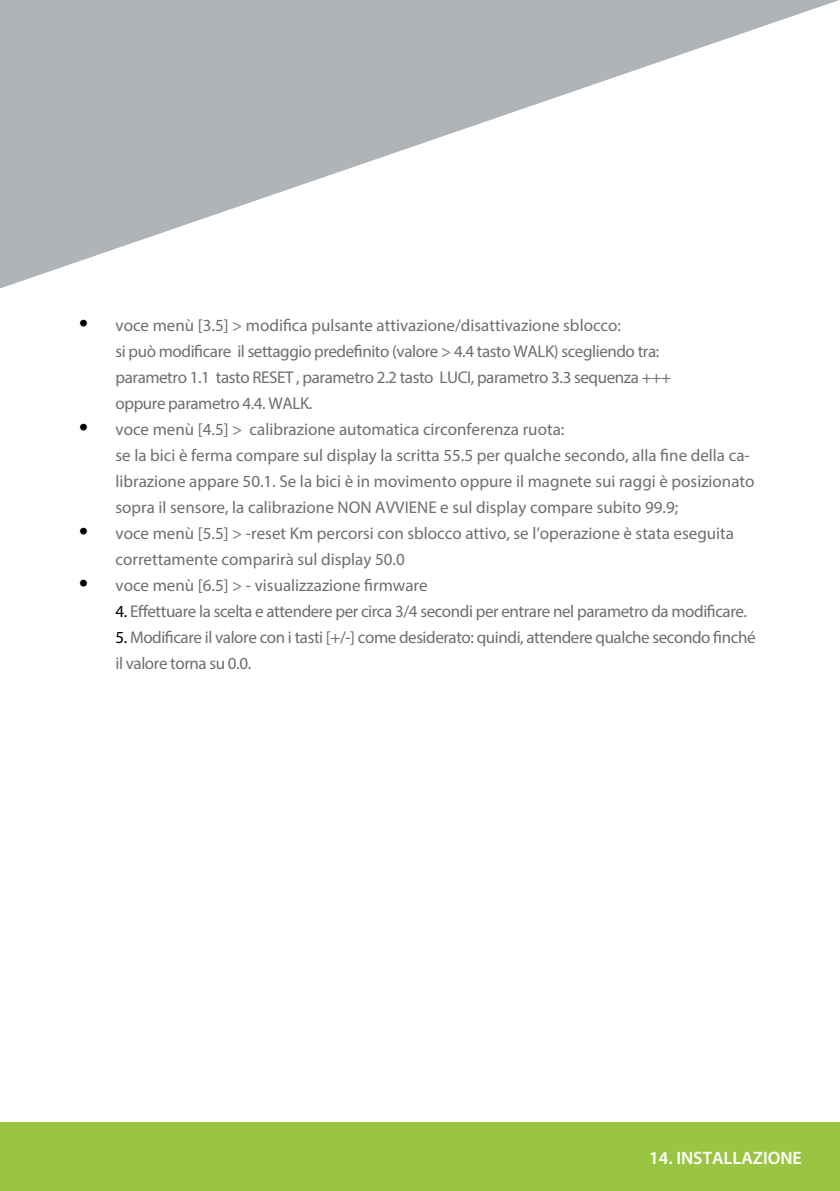
<style>
.page{position:relative;width:840px;height:1191px;background:#fff}
.page>*{position:absolute;margin:0;border:0;box-sizing:border-box;transform-origin:0 0}
.t1{font:600 18px "Myriad Pro";color:#fff}
.t2{font:17px/26px "Myriad Pro";color:#6d6e71}
.t3{font:17px/26px "Myriad Pro";letter-spacing:-.025em;color:#6d6e71}
.s1{font-family:"Times";font-size:24px;color:#000}
.s2{color:#000}
</style>
<div class="page">
<div style="left:0;top:1122px;width:839px;height:69px;background:#99c542"></div>
<svg style="left:0;top:0;width:839px;height:289px"></svg>
<p class="t3" style="left:115px;top:312px;width:557px;text-indent:-36px"><span class="s1">•</span> voce menù [3.5] &gt; modifica pulsante attivazione/disattivazione sblocco:<br>si può modificare il settaggio predefinito (valore &gt; 4.4 tasto WALK) scegliendo tra: parametro 1.1 tasto RESET , parametro 2.2 tasto LUCI, parametro 3.3 sequenza +++ oppure parametro 4.4. WALK.</p>
<p class="t2" style="left:115px;top:416px;width:640px;text-indent:-36px"><span class="s1">•</span> voce menù [4.5] &gt; calibrazione automatica circonferenza ruota:<br>se la bici è ferma compare sul display la scritta 55.5 per qualche secondo, alla fine della ca&shy;librazione appare 50.1. Se la bici è in movimento oppure il magnete sui raggi è posizionato sopra il sensore, la calibrazione NON AVVIENE e sul display compare subito 99.9;</p>
<p class="t2" style="left:115px;top:520px;width:619px;text-indent:-36px"><span class="s1">•</span> voce menù [5.5] &gt; -reset Km percorsi con sblocco attivo, se l’operazione è stata eseguita correttamente comparirà sul display 50.0</p>
<p class="t2" style="left:79px;top:572px;width:349px"><span class="s1">•</span> voce menù [6.5] &gt; - visualizzazione firmware</p>
<p class="t3" style="left:115px;top:598px;width:632px"><span class="s2">4.</span> Effettuare la scelta e attendere per circa 3/4 secondi per entrare nel parametro da modificare.</p>
<p class="t3" style="left:115px;top:624px;width:641px"><span class="s2">5.</span> Modificare il valore con i tasti [+/-] come desiderato: quindi, attendere qualche secondo finché il valore torna su 0.0.</p>
<p class="t1" style="left:648px;top:1146px;width:154px">14. INSTALLAZIONE</p>
</div>
